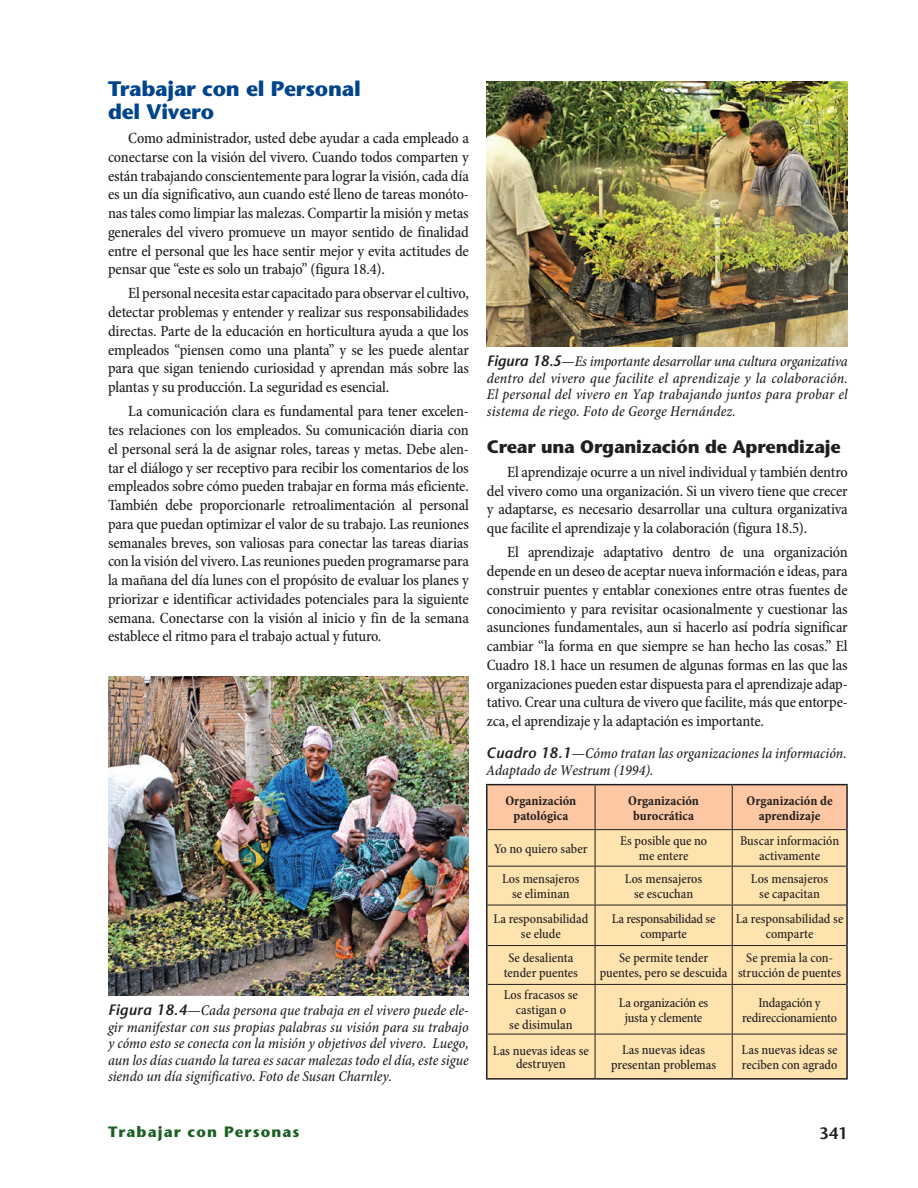
<style>
.page{position:relative;width:918px;height:1188px;background:#fff}
.page>*{position:absolute;margin:0;border:0;box-sizing:border-box;transform-origin:0 0}
.Headings_1{font:700 21px/22.5px "Stone Sans Std";letter-spacing:-.01em;color:#01448c}
.Headings_2{font:700 18px "Stone Sans Std";letter-spacing:-.01em;color:#231f20}
.t1{font:600 16.5px "Stone Sans Std";color:#231f20}
.Body_text_SP1{font:500 condensed 15.75px/18.8px "Minion Pro";letter-spacing:-.01em;color:#231f20;text-align:justify}
.Captions{font:italic 500 condensed 15px/16.5px "Minion Pro";color:#231f20;text-align:justify}
.t2{font:700 15px "Stone Sans Std";letter-spacing:.075em;color:#1d6025}
.Table_text{font:500 condensed 13.5px/15px "Minion Pro";letter-spacing:-.005em;color:#231f20;text-align:center}
.Table_text-2{font:700 condensed 13.5px/15px "Minion Pro";color:#231f20;text-align:center}
.s1{font-family:"Stone Sans Std";font-weight:600;font-stretch:normal}
</style>
<div class="page">
<img style="left:108px;top:676px;width:361px;height:320px">
<img style="left:487px;top:81px;width:361px;height:266px">
<div style="left:488px;top:785px;width:358px;height:44px;background:#fcc7a2"></div>
<div style="left:488px;top:830px;width:358px;height:248px;background:#fee3af"></div>
<hr style="left:486px;top:830px;width:2px;height:36px;background:#231f20">
<hr style="left:846px;top:830px;width:2px;height:36px;background:#231f20">
<hr style="left:486px;top:866px;width:2px;height:39px;background:#231f20">
<hr style="left:846px;top:866px;width:2px;height:39px;background:#231f20">
<hr style="left:486px;top:905px;width:2px;height:41px;background:#231f20">
<hr style="left:846px;top:905px;width:2px;height:41px;background:#231f20">
<hr style="left:486px;top:946px;width:2px;height:38px;background:#231f20">
<hr style="left:846px;top:946px;width:2px;height:38px;background:#231f20">
<hr style="left:486px;top:984px;width:2px;height:50px;background:#231f20">
<hr style="left:846px;top:984px;width:2px;height:50px;background:#231f20">
<hr style="left:486px;top:1034px;width:2px;height:44px;background:#231f20">
<hr style="left:846px;top:1034px;width:2px;height:44px;background:#231f20">
<hr style="left:486px;top:1078px;width:109px;height:2px;background:#231f20">
<hr style="left:595px;top:1078px;width:137px;height:2px;background:#231f20">
<hr style="left:732px;top:1078px;width:116px;height:2px;background:#231f20">
<hr style="left:595px;top:830px;width:1px;height:36px;background:#231f20">
<hr style="left:732px;top:830px;width:1px;height:36px;background:#231f20">
<hr style="left:488px;top:866px;width:107px;height:1px;background:#231f20">
<hr style="left:595px;top:866px;width:137px;height:1px;background:#231f20">
<hr style="left:595px;top:867px;width:1px;height:38px;background:#231f20">
<hr style="left:732px;top:866px;width:114px;height:1px;background:#231f20">
<hr style="left:732px;top:867px;width:1px;height:38px;background:#231f20">
<hr style="left:488px;top:905px;width:107px;height:1px;background:#231f20">
<hr style="left:595px;top:905px;width:137px;height:1px;background:#231f20">
<hr style="left:595px;top:905px;width:1px;height:40px;background:#231f20">
<hr style="left:732px;top:905px;width:114px;height:1px;background:#231f20">
<hr style="left:732px;top:905px;width:1px;height:40px;background:#231f20">
<hr style="left:488px;top:945px;width:107px;height:1px;background:#231f20">
<hr style="left:595px;top:945px;width:137px;height:1px;background:#231f20">
<hr style="left:595px;top:946px;width:1px;height:38px;background:#231f20">
<hr style="left:732px;top:945px;width:114px;height:1px;background:#231f20">
<hr style="left:732px;top:946px;width:1px;height:38px;background:#231f20">
<hr style="left:488px;top:984px;width:107px;height:1px;background:#231f20">
<hr style="left:595px;top:984px;width:137px;height:1px;background:#231f20">
<hr style="left:595px;top:985px;width:1px;height:49px;background:#231f20">
<hr style="left:732px;top:984px;width:114px;height:1px;background:#231f20">
<hr style="left:732px;top:985px;width:1px;height:49px;background:#231f20">
<hr style="left:488px;top:1034px;width:107px;height:1px;background:#231f20">
<hr style="left:595px;top:1034px;width:137px;height:1px;background:#231f20">
<hr style="left:595px;top:1034px;width:1px;height:44px;background:#231f20">
<hr style="left:732px;top:1034px;width:114px;height:1px;background:#231f20">
<hr style="left:732px;top:1034px;width:1px;height:44px;background:#231f20">
<hr style="left:486px;top:784px;width:109px;height:1px;background:#231f20">
<hr style="left:486px;top:785px;width:2px;height:45px;background:#231f20">
<hr style="left:595px;top:784px;width:137px;height:1px;background:#231f20">
<hr style="left:732px;top:784px;width:116px;height:1px;background:#231f20">
<hr style="left:846px;top:785px;width:2px;height:45px;background:#231f20">
<hr style="left:595px;top:785px;width:1px;height:44px;background:#231f20">
<hr style="left:732px;top:785px;width:1px;height:44px;background:#231f20">
<hr style="left:488px;top:829px;width:107px;height:1px;background:#231f20">
<hr style="left:595px;top:829px;width:137px;height:1px;background:#231f20">
<hr style="left:732px;top:829px;width:114px;height:1px;background:#231f20">
<p class="Headings_1" style="left:108px;top:78px;width:254px">Trabajar con el Personal del Vivero</p>
<p class="Body_text_SP1" style="left:108px;top:129px;width:362px;text-indent:20px">Como administrador, usted debe ayudar a cada empleado a conectarse con la visión del vivero. Cuando todos comparten y están trabajando conscientemente para lograr la visión, cada día es un día significativo, aun cuando esté lleno de tareas monóto&shy;nas tales como limpiar las malezas. Compartir la misión y metas generales del vivero promueve un mayor sentido de finalidad entre el personal que les hace sentir mejor y evita actitudes de pensar que “este es solo un trabajo” (figura 18.4).</p>
<p class="Body_text_SP1" style="left:108px;top:285px;width:362px;text-indent:20px">El personal necesita estar capacitado para observar el cultivo, detectar problemas y entender y realizar sus responsabilidades directas. Parte de la educación en horticultura ayuda a que los empleados “piensen como una planta” y se les puede alentar para que sigan teniendo curiosidad y aprendan más sobre las plantas y su producción. La seguridad es esencial.</p>
<p class="Body_text_SP1" style="left:108px;top:403px;width:362px;text-indent:20px">La comunicación clara es fundamental para tener excelen&shy;tes relaciones con los empleados. Su comunicación diaria con el personal será la de asignar roles, tareas y metas. Debe alen&shy;tar el diálogo y ser receptivo para recibir los comentarios de los empleados sobre cómo pueden trabajar en forma más eficiente.<br>También debe proporcionarle retroalimentación al personal para que puedan optimizar el valor de su trabajo. Las reuniones semanales breves, son valiosas para conectar las tareas diarias con la visión del vivero. Las reuniones pueden programarse para la mañana del día lunes con el propósito de evaluar los planes y priorizar e identificar actividades potenciales para la siguiente semana. Conectarse con la visión al inicio y fin de la semana establece el ritmo para el trabajo actual y futuro.</p>
<p class="Captions" style="left:108px;top:1003px;width:362px"><span class="s1">Figura 18.4</span>—Cada persona que trabaja en el vivero puede ele&shy;gir manifestar con sus propias palabras su visión para su trabajo y cómo esto se conecta con la misión y objetivos del vivero. Luego, aun los días cuando la tarea es sacar malezas todo el día, este sigue siendo un día significativo. Foto de Susan Charnley.</p>
<p class="Captions" style="left:487px;top:354px;width:362px"><span class="s1">Figura 18.5</span>—Es importante desarrollar una cultura organizativa dentro del vivero que facilite el aprendizaje y la colaboración.<br>El personal del vivero en Yap trabajando juntos para probar el sistema de riego. Foto de George Hernández.</p>
<p class="Headings_2" style="left:487px;top:436px;width:355px">Crear una Organización de Aprendizaje</p>
<p class="Body_text_SP1" style="left:487px;top:463px;width:362px;text-indent:20px">El aprendizaje ocurre a un nivel individual y también dentro del vivero como una organización. Si un vivero tiene que crecer y adaptarse, es necesario desarrollar una cultura organizativa que facilite el aprendizaje y la colaboración (figura 18.5).</p>
<p class="Body_text_SP1" style="left:487px;top:544px;width:362px;text-indent:20px">El aprendizaje adaptativo dentro de una organización depende en un deseo de aceptar nueva información e ideas, para construir puentes y entablar conexiones entre otras fuentes de conocimiento y para revisitar ocasionalmente y cuestionar las asunciones fundamentales, aun si hacerlo así podría significar cambiar “la forma en que siempre se han hecho las cosas.” El Cuadro 18.1 hace un resumen de algunas formas en las que las organizaciones pueden estar dispuesta para el aprendizaje adap&shy;tativo. Crear una cultura de vivero que facilite, más que entorpe&shy;zca, el aprendizaje y la adaptación es importante.</p>
<p class="Captions" style="left:486px;top:746px;width:362px"><span class="s1">Cuadro 18.1</span>—Cómo tratan las organizaciones la información.<br>Adaptado de Westrum (1994).</p>
<p class="Table_text-2" style="left:505px;top:793px;width:72px">Organización patológica</p>
<p class="Table_text-2" style="left:628px;top:793px;width:72px">Organización burocrática</p>
<p class="Table_text-2" style="left:747px;top:793px;width:88px">Organización de aprendizaje</p>
<p class="Table_text" style="left:494px;top:842px;width:95px">Yo no quiero saber</p>
<p class="Table_text" style="left:620px;top:834px;width:89px">Es posible que no me entere</p>
<p class="Table_text" style="left:740px;top:834px;width:101px">Buscar información activamente</p>
<p class="Table_text" style="left:502px;top:872px;width:79px">Los mensajeros se eliminan</p>
<p class="Table_text" style="left:625px;top:872px;width:79px">Los mensajeros se escuchan</p>
<p class="Table_text" style="left:751px;top:872px;width:79px">Los mensajeros se capacitan</p>
<p class="Table_text" style="left:494px;top:911px;width:96px">La responsabilidad se elude</p>
<p class="Table_text" style="left:612px;top:911px;width:105px">La responsabilidad se comparte</p>
<p class="Table_text" style="left:736px;top:911px;width:109px">La responsabilidad se comparte</p>
<p class="Table_text" style="left:504px;top:951px;width:76px">Se desalienta tender puentes</p>
<p class="Table_text" style="left:600px;top:951px;width:129px">Se permite tender puentes, pero se descuida</p>
<p class="Table_text" style="left:738px;top:951px;width:105px">Se premia la con&shy;strucción de puentes</p>
<p class="Table_text" style="left:504px;top:988px;width:76px">Los fracasos se castigan o<br>se disimulan</p>
<p class="Table_text" style="left:619px;top:995px;width:91px">La organización es justa y clemente</p>
<p class="Table_text" style="left:742px;top:995px;width:96px">Indagación y redireccionamiento</p>
<p class="Table_text" style="left:493px;top:1044px;width:98px;line-height:13.5px">Las nuevas ideas se destruyen</p>
<p class="Table_text" style="left:611px;top:1043px;width:106px">Las nuevas ideas presentan problemas</p>
<p class="Table_text" style="left:742px;top:1043px;width:98px;text-align:left">Las nuevas ideas se reciben con agrado</p>
<p class="t2" style="left:108px;top:1123px;width:193px">Trabajar con Personas</p>
<p class="t1" style="left:819px;top:1123px;width:30px">341</p>
</div>
